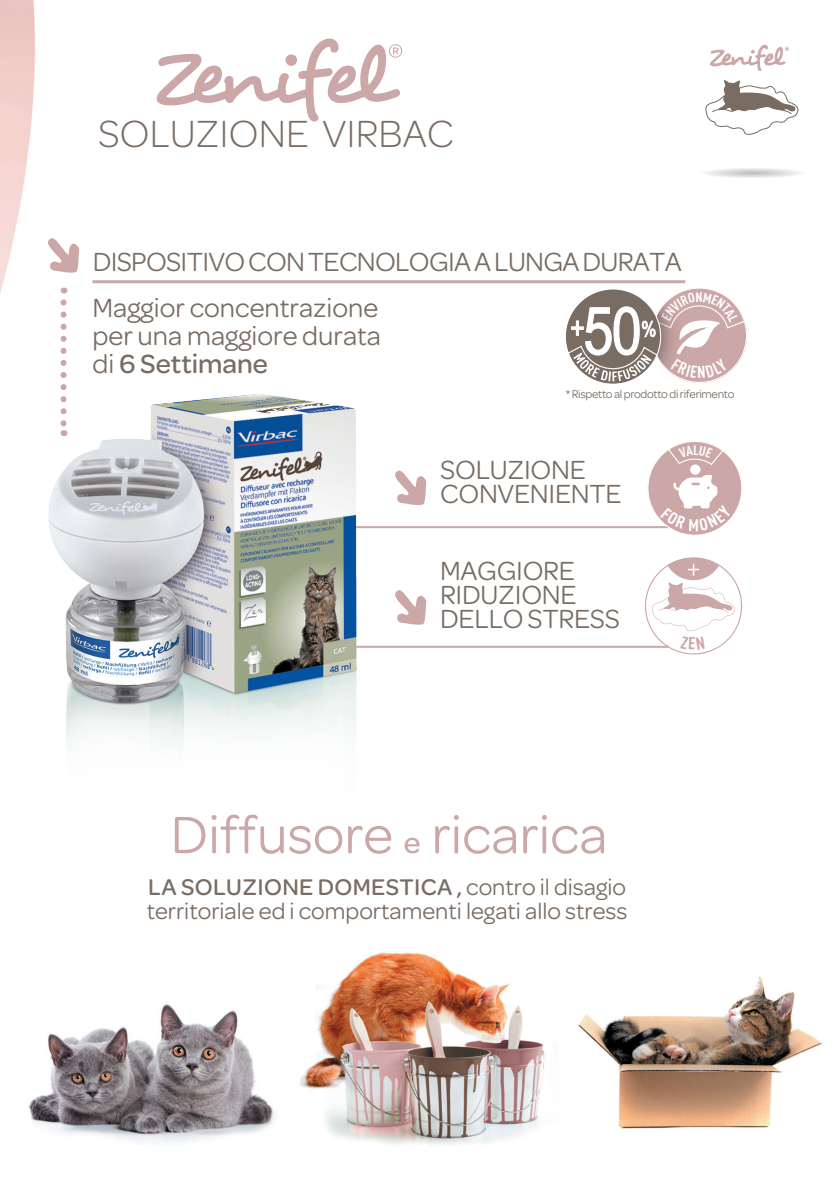
<style>
.page{position:relative;width:840px;height:1191px;background:#fff}
.page>*{position:absolute;margin:0;border:0;box-sizing:border-box;transform-origin:0 0}
.contenue_text{font:56px "Omnes";color:#cca7a7}
.contenue_text-2{font:300 40.4px "Omnes";letter-spacing:.005em;color:#796c63}
.contenue_text-3{font:28px/24px "Omnes";letter-spacing:-.01em;color:#796c63}
.contenue_text-4{font:500 28px "Omnes";color:#796c63}
.contenue_text-5{font:24.2px/24px "Omnes";color:#796c63}
.contenue_text-6{font:12px "Omnes";letter-spacing:-.025em;color:#796c63}
.s1{font-weight:400}
.s2{font-weight:500;font-size:31.2px}
.s3{font-weight:500}
</style>
<div class="page">
<img style="left:0;top:0;width:35px;height:293px">
<svg style="left:60px;top:302px;width:6px;height:16px"></svg>
<svg style="left:48px;top:238px;width:31px;height:35px"></svg>
<hr style="left:92px;top:280px;width:593px;height:3px;background:#cca7a7">
<hr style="left:350px;top:526px;width:325px;height:2px;background:#cca7a7">
<hr style="left:350px;top:646px;width:318px;height:2px;background:#cca7a7">
<svg style="left:156px;top:39px;width:246px;height:83px"></svg>
<svg style="left:705px;top:80px;width:93px;height:55px"></svg>
<svg style="left:710px;top:44px;width:78px;height:27px"></svg>
<svg style="left:706px;top:168px;width:94px;height:10px"></svg>
<img style="left:300px;top:960px;width:245px;height:185px">
<img style="left:28px;top:1003px;width:248px;height:140px">
<img style="left:578px;top:977px;width:244px;height:152px">
<img style="left:48px;top:323px;width:421px;height:637px">
<svg style="left:566px;top:288px;width:181px;height:96px"></svg>
<svg style="left:646px;top:441px;width:96px;height:94px"></svg>
<svg style="left:651px;top:558px;width:84px;height:91px"></svg>
<p class="contenue_text-2" style="left:98px;top:111px;width:357px">SOLUZIONE VIRBAC</p>
<p class="contenue_text-3" style="left:93px;top:249px;width:590px">DISPOSITIVO CON TECNOLOGIA A LUNGA DURATA</p>
<p class="contenue_text-3" style="left:92px;top:296px;width:287px">Maggior concentrazione</p>
<p class="contenue_text-3" style="left:92px;top:324px;width:290px">per una maggiore durata</p>
<p class="contenue_text-4" style="left:92px;top:348px;width:177px"><span class="s1">di</span> 6 Settimane</p>
<p class="contenue_text-6" style="left:565px;top:387px;width:170px">* Rispetto al prodotto di riferimento</p>
<p class="contenue_text-3" style="left:440px;top:458px;width:183px">SOLUZIONE<br>CONVENIENTE</p>
<p class="contenue_text-3" style="left:440px;top:559px;width:181px">MAGGIORE<br>RIDUZIONE<br>DELLO STRESS</p>
<p class="contenue_text" style="left:170px;top:803px;width:438px">Diffusore <span class="s2">e</span> ricarica</p>
<p class="contenue_text-5" style="left:147px;top:875px;width:482px"><span class="s3">LA SOLUZIONE DOMESTICA ,</span> contro il disagio territoriale ed i comportamenti legati allo stress</p>
</div>
